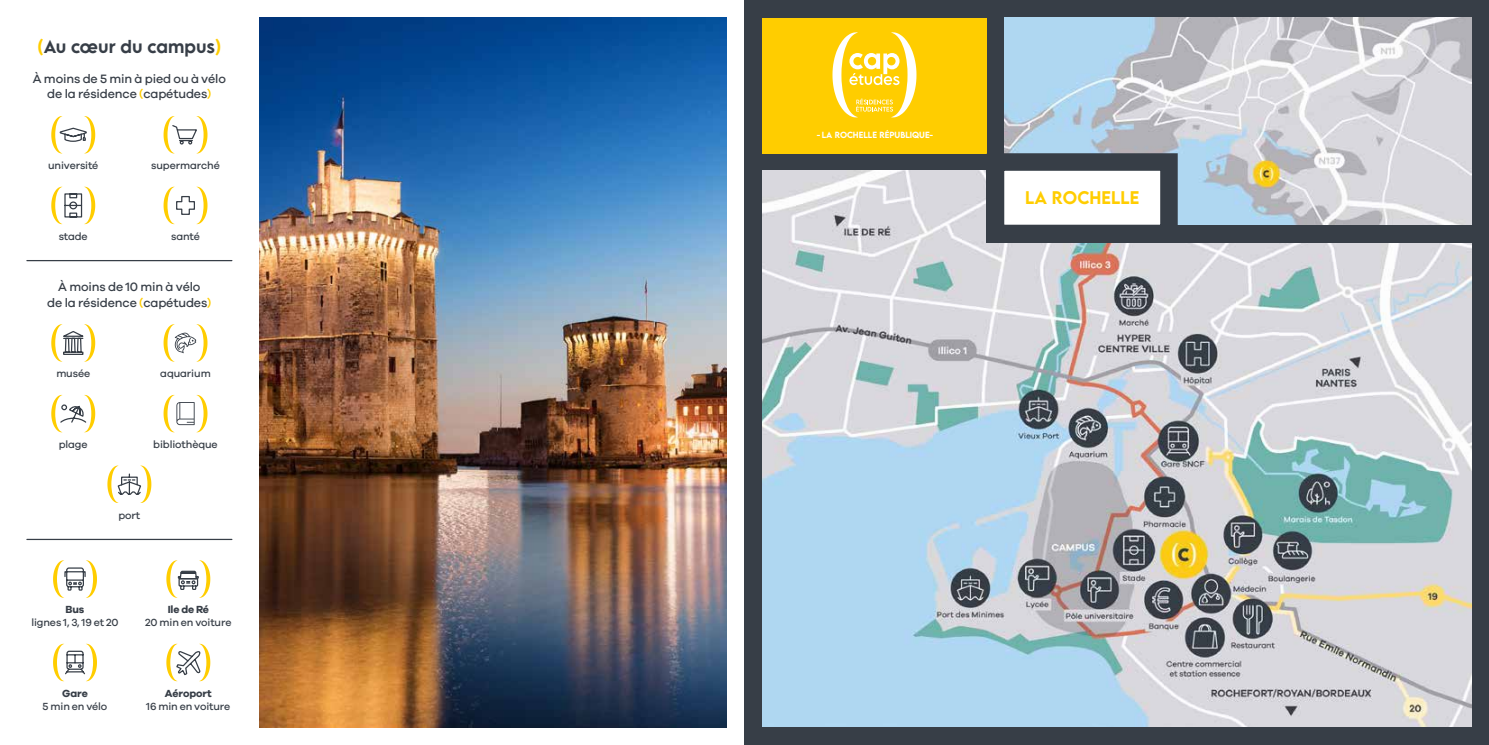
<style>
.page{position:relative;width:1489px;height:745px;background:#fff}
.page>*{position:absolute;margin:0;border:0;box-sizing:border-box;transform-origin:0 0}
.t1{font:500 16.25px "LEMONMILK Pro FTR";color:#373e47}
.t2{font:500 16.25px "LEMONMILK Pro FTR";letter-spacing:.005em;color:#ffcd00}
.t3{font:500 12.5px/15px "Galano Grotesque";letter-spacing:-.01em;color:#373e47;text-align:center}
.t4{font:500 10.62px "Galano Grotesque";letter-spacing:-.01em;color:#373e47}
.t5{font:700 10.62px "Galano Grotesque";letter-spacing:-.01em;color:#373e47}
.t6{font:500 7.88px "LEMONMILK Pro FTR";color:#fff}
.s1{color:#ffcd00}
</style>
<div class="page">
<div style="left:744px;top:0;width:744px;height:744px;background:#373e47"></div>
<img style="left:260px;top:18px;width:466px;height:708px">
<hr style="left:27px;top:260px;width:205px;height:1px;background:#373e47">
<hr style="left:27px;top:538px;width:205px;height:1px;background:#373e47">
<img style="left:762px;top:170px;width:708px;height:556px">
<div style="left:986px;top:0;width:502px;height:242px;background:#373e47"></div>
<img style="left:1004px;top:18px;width:466px;height:206px">
<div style="left:762px;top:18px;width:224px;height:135px;background:#ffcd00"></div>
<svg style="left:977px;top:144px;width:209px;height:107px"></svg>
<svg style="left:51px;top:116px;width:44px;height:37px"></svg>
<svg style="left:163px;top:116px;width:44px;height:37px"></svg>
<svg style="left:51px;top:187px;width:44px;height:37px"></svg>
<svg style="left:163px;top:187px;width:44px;height:37px"></svg>
<svg style="left:832px;top:32px;width:84px;height:85px"></svg>
<svg style="left:53px;top:560px;width:44px;height:37px"></svg>
<svg style="left:53px;top:643px;width:44px;height:37px"></svg>
<svg style="left:166px;top:560px;width:44px;height:37px"></svg>
<svg style="left:166px;top:643px;width:44px;height:37px"></svg>
<svg style="left:51px;top:324px;width:44px;height:37px"></svg>
<svg style="left:163px;top:324px;width:44px;height:37px"></svg>
<svg style="left:51px;top:394px;width:44px;height:38px"></svg>
<svg style="left:163px;top:394px;width:44px;height:38px"></svg>
<svg style="left:107px;top:465px;width:44px;height:37px"></svg>
<h1 class="t1" style="left:38px;top:36px;width:184px"><span class="s1">(</span>Au cœur du campus<span class="s1">)</span></h1>
<p class="t3" style="left:33px;top:71px;width:194px">À moins de 5 min à pied ou à vélo de la résidence <span class="s1">(</span>capétudes<span class="s1">)</span></p>
<p class="t4" style="left:48px;top:159px;width:52px">université</p>
<p class="t4" style="left:151px;top:159px;width:70px">supermarché</p>
<p class="t4" style="left:59px;top:229px;width:31px">stade</p>
<p class="t4" style="left:171px;top:229px;width:30px">santé</p>
<p class="t3" style="left:47px;top:279px;width:166px">À moins de 10 min à vélo<br>de la résidence <span class="s1">(</span>capétudes<span class="s1">)</span></p>
<p class="t4" style="left:56px;top:367px;width:35px">musée</p>
<p class="t4" style="left:160px;top:367px;width:52px">aquarium</p>
<p class="t4" style="left:59px;top:437px;width:30px">plage</p>
<p class="t4" style="left:153px;top:437px;width:66px">bibliothèque</p>
<p class="t4" style="left:118px;top:508px;width:23px">port</p>
<p class="t5" style="left:66px;top:602px;width:20px">Bus</p>
<p class="t4" style="left:31px;top:615px;width:89px">lignes 1, 3, 19 et 20</p>
<p class="t5" style="left:62px;top:686px;width:27px">Gare</p>
<p class="t4" style="left:43px;top:699px;width:66px">5 min en vélo</p>
<p class="t5" style="left:168px;top:602px;width:43px">Ile de Ré</p>
<p class="t4" style="left:145px;top:615px;width:88px">20 min en voiture</p>
<p class="t5" style="left:165px;top:686px;width:48px">Aéroport</p>
<p class="t4" style="left:146px;top:699px;width:86px">16 min en voiture</p>
<p class="t6" style="left:816px;top:130px;width:118px">- LA ROCHELLE RÉPUBLIQUE-</p>
<h1 class="t2" style="left:1025px;top:187px;width:116px">LA ROCHELLE</h1>
</div>
